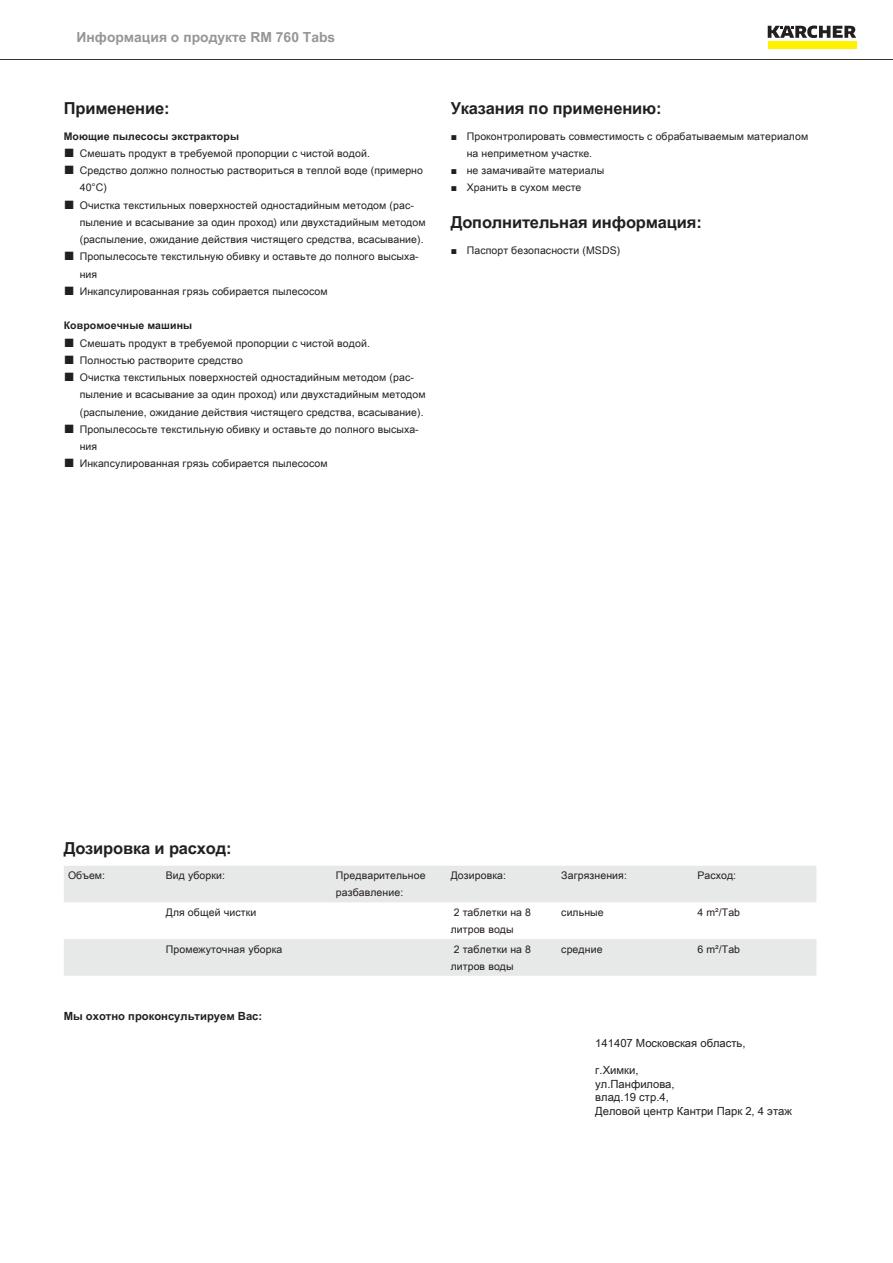
<style>
.page{position:relative;width:893px;height:1263px;background:#fff}
.page>*{position:absolute;margin:0;border:0;box-sizing:border-box;transform-origin:0 0}
.t1{font:700 16.5px "Arial Unicode MS";letter-spacing:-.01em;color:#231f20}
.t2{font:700 13.8px "Arial Unicode MS";color:#949698}
.t3{font:11.25px/13.5px "Arial Unicode MS";color:#231f20}
.t4{font:700 11.25px "Arial Unicode MS";color:#231f20}
.t5{font:10.5px/17.2px "Arial Unicode MS";letter-spacing:.01em;color:#231f20}
.t6{font:700 10.5px "Arial Unicode MS";letter-spacing:.01em;color:#231f20}
.s1{font-family:"Arial";font-size:18px}
.s2{font-family:"Arial"}
</style>
<div class="page">
<hr style="left:0;top:59px;width:893px;height:1px;background:#231f20">
<div style="left:768px;top:42px;width:88px;height:7px;background:#fff200"></div>
<svg style="left:768px;top:26px;width:88px;height:12px"></svg>
<svg style="left:64px;top:866px;width:752px;height:110px;fill:#e7e8e8"></svg>
<h2 class="t2" style="left:77px;top:27px;width:260px">Информация о продукте RM 760 Tabs</h2>
<h1 class="t1" style="left:64px;top:96px;width:107px">Применение:</h1>
<p class="t6" style="left:64px;top:128px;width:177px">Моющие пылесосы экстракторы</p>
<p class="t5" style="left:64px;top:144px;width:308px"><span class="s1">■</span> Смешать продукт в требуемой пропорции с чистой водой.</p>
<p class="t5" style="left:80px;top:162px;width:345px;text-indent:-16px"><span class="s1">■</span> Средство должно полностью раствориться в теплой воде (примерно<br>40°C)</p>
<p class="t5" style="left:80px;top:196px;width:347px;text-indent:-16px"><span class="s1">■</span> Очистка текстильных поверхностей одностадийным методом (рас&shy;пыление и всасывание за один проход) или двухстадийным методом (распыление, ожидание действия чистящего средства, всасывание).</p>
<p class="t5" style="left:80px;top:248px;width:341px;text-indent:-16px"><span class="s1">■</span> Пропылесосьте текстильную обивку и оставьте до полного высыха&shy;ния</p>
<p class="t5" style="left:64px;top:282px;width:265px"><span class="s1">■</span> Инкапсулированная грязь собирается пылесосом</p>
<p class="t6" style="left:64px;top:318px;width:130px">Ковромоечные машины</p>
<p class="t5" style="left:64px;top:334px;width:308px"><span class="s1">■</span> Смешать продукт в требуемой пропорции с чистой водой.</p>
<p class="t5" style="left:64px;top:351px;width:181px"><span class="s1">■</span> Полностью растворите средство</p>
<p class="t5" style="left:80px;top:369px;width:347px;text-indent:-16px"><span class="s1">■</span> Очистка текстильных поверхностей одностадийным методом (рас&shy;пыление и всасывание за один проход) или двухстадийным методом (распыление, ожидание действия чистящего средства, всасывание).</p>
<p class="t5" style="left:80px;top:420px;width:341px;text-indent:-16px"><span class="s1">■</span> Пропылесосьте текстильную обивку и оставьте до полного высыха&shy;ния</p>
<p class="t5" style="left:64px;top:455px;width:265px"><span class="s1">■</span> Инкапсулированная грязь собирается пылесосом</p>
<h1 class="t1" style="left:451px;top:96px;width:212px">Указания по применению:</h1>
<p class="t5" style="left:467px;top:127px;width:343px;text-indent:-16px"><span class="s2">■</span> Проконтролировать совместимость с обрабатываемым материалом на неприметном участке.</p>
<p class="t5" style="left:451px;top:162px;width:155px"><span class="s2">■</span> не замачивайте материалы</p>
<p class="t5" style="left:451px;top:179px;width:132px"><span class="s2">■</span> Хранить в сухом месте</p>
<h1 class="t1" style="left:451px;top:210px;width:253px">Дополнительная информация:</h1>
<p class="t5" style="left:451px;top:242px;width:171px"><span class="s2">■</span> Паспорт безопасности (MSDS)</p>
<h1 class="t1" style="left:64px;top:836px;width:169px">Дозировка и расход:</h1>
<p class="t5" style="left:68px;top:867px;width:39px">Объем:</p>
<p class="t5" style="left:166px;top:867px;width:61px">Вид уборки:</p>
<p class="t5" style="left:336px;top:867px;width:91px">Предварительное разбавление:</p>
<p class="t5" style="left:451px;top:867px;width:57px">Дозировка:</p>
<p class="t5" style="left:561px;top:867px;width:67px">Загрязнения:</p>
<p class="t5" style="left:697px;top:867px;width:40px">Расход:</p>
<p class="t5" style="left:166px;top:903px;width:92px">Для общей чистки</p>
<p class="t5" style="left:451px;top:903px;width:82px">2 таблетки на 8 литров воды</p>
<p class="t5" style="left:561px;top:903px;width:44px">сильные</p>
<p class="t5" style="left:697px;top:903px;width:44px">4 m²/Tab</p>
<p class="t5" style="left:166px;top:940px;width:118px">Промежуточная уборка</p>
<p class="t5" style="left:451px;top:940px;width:82px">2 таблетки на 8 литров воды</p>
<p class="t5" style="left:561px;top:940px;width:43px">средние</p>
<p class="t5" style="left:697px;top:940px;width:44px">6 m²/Tab</p>
<p class="t4" style="left:64px;top:1008px;width:200px">Мы охотно проконсультируем Вас:</p>
<p class="t3" style="left:595px;top:1036px;width:152px">141407 Московская область,</p>
<p class="t3" style="left:595px;top:1063px;width:198px">г.Химки,<br>ул.Панфилова,<br>влад.19 стр.4,<br>Деловой центр Кантри Парк 2, 4 этаж</p>
</div>
